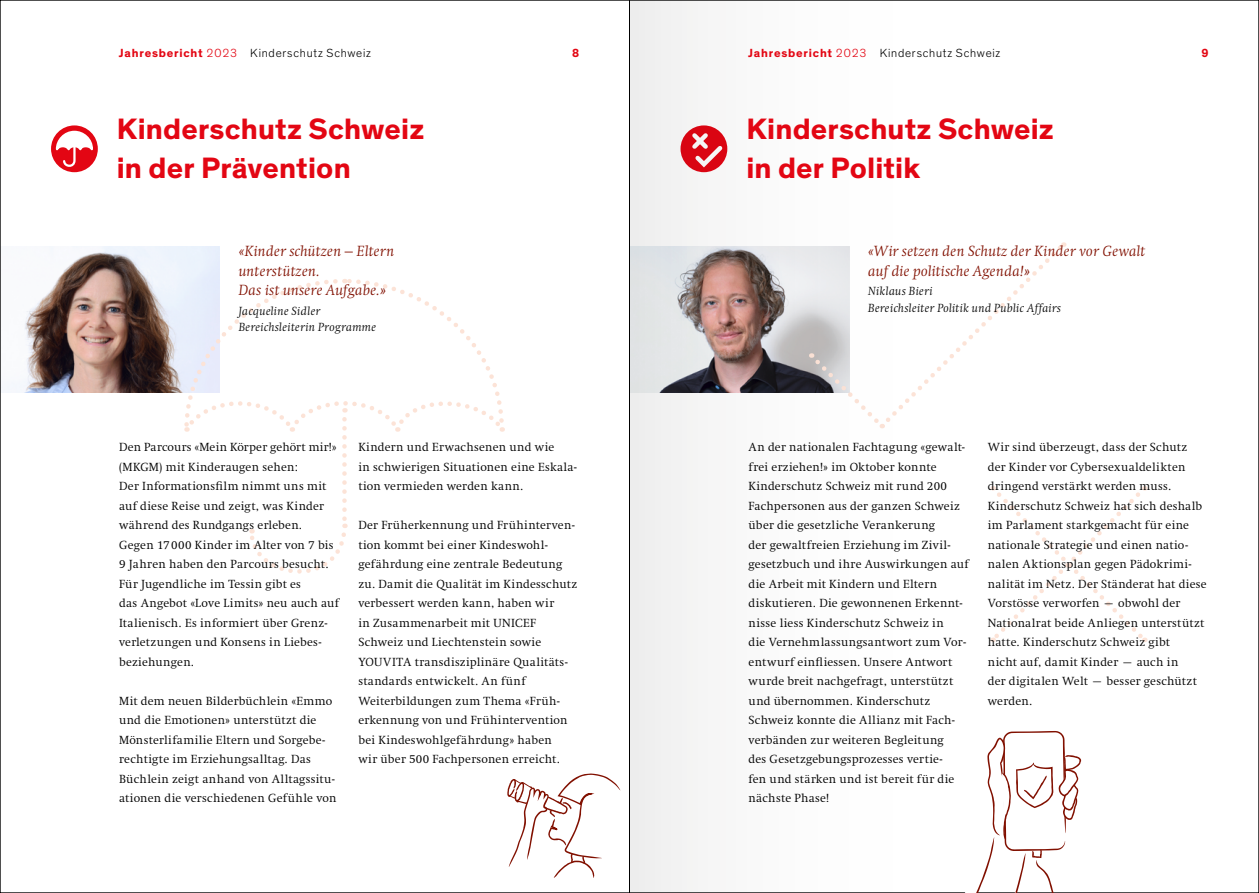
<style>
.page{position:relative;width:1259px;height:893px;background:#fff}
.page>*{position:absolute;margin:0;border:0;box-sizing:border-box;transform-origin:0 0}
.Kapiteltitel{font:700 30px/39px "Theinhardt";letter-spacing:.005em;color:#e30613}
.Zitat{font:italic 300 15px/19.5px "Swift LT Pro";letter-spacing:.02em;color:#811000}
.Fliesstext_breiter{font:300 12px/19.5px "Swift LT Pro";letter-spacing:.025em;color:#000}
.Zitat_Name{font:italic 300 12px "Swift LT Pro";letter-spacing:.03em;color:#000}
.t1{font:300 12px "Theinhardt";letter-spacing:.065em;color:#000}
.t2{font:700 12px "Theinhardt";color:#e30613}
.s1{font-weight:700;color:#e30613}
.s2{color:#e30613}
</style>
<div class="page">
<img style="left:2px;top:246px;width:218px;height:147px">
<svg style="left:51px;top:125px;width:47px;height:47px"></svg>
<svg style="left:55px;top:130px;width:40px;height:38px"></svg>
<svg style="left:182px;top:277px;width:323px;height:297px"></svg>
<svg style="left:968px;top:242px;width:98px;height:97px"></svg>
<svg style="left:990px;top:486px;width:157px;height:156px"></svg>
<svg style="left:630px;top:2px;width:337px;height:889px"></svg>
<hr style="left:629px;top:0;width:1px;height:893px;background:#000">
<svg style="left:507px;top:773px;width:113px;height:105px"></svg>
<svg style="left:886px;top:731px;width:228px;height:162px"></svg>
<p class="t1" style="left:119px;top:46px;width:254px"><span class="s1">Jahresbericht</span> <span class="s2">2023</span> Kinderschutz Schweiz</p>
<p class="t2" style="left:572px;top:45px;width:9px">8</p>
<p class="t1" style="left:748px;top:46px;width:254px"><span class="s1">Jahresbericht</span> <span class="s2">2023</span> Kinderschutz Schweiz</p>
<p class="t2" style="left:1201px;top:45px;width:9px">9</p>
<h1 class="Kapiteltitel" style="left:117px;top:110px;width:309px">Kinderschutz Schweiz in der Prävention</h1>
<p class="Zitat" style="left:239px;top:241px;width:157px">«Kinder schützen – Eltern unterstützen.<br>Das ist unsere Aufgabe.»</p>
<p class="Zitat_Name" style="left:239px;top:304px;width:83px">Jacqueline Sidler</p>
<p class="Zitat_Name" style="left:239px;top:320px;width:139px">Bereichsleiterin Programme</p>
<p class="Fliesstext_breiter" style="left:119px;top:438px;width:221px">Den Parcours «Mein Körper gehört mir!» (MKGM) mit Kinderaugen sehen:<br>Der Informationsfilm nimmt uns mit auf diese Reise und zeigt, was Kinder während des Rundgangs erleben.<br>Gegen 17 000 Kinder im Alter von 7 bis 9 Jahren haben den Parcours besucht.<br>Für Jugendliche im Tessin gibt es<br>das Angebot «Love Limits» neu auch auf Italienisch. Es informiert über Grenz&shy;verletzungen und Konsens in Liebes&shy;beziehungen.</p>
<p class="Fliesstext_breiter" style="left:119px;top:691px;width:219px">Mit dem neuen Bilderbüchlein «Emmo und die Emotionen» unterstützt die Mönsterlifamilie Eltern und Sorgebe&shy;rechtigte im Erziehungsalltag. Das Büchlein zeigt anhand von Alltagssitu&shy;ationen die verschiedenen Gefühle von</p>
<p class="Fliesstext_breiter" style="left:358px;top:438px;width:220px">Kindern und Erwachsenen und wie<br>in schwierigen Situationen eine Eskala&shy;tion vermieden werden kann.</p>
<p class="Fliesstext_breiter" style="left:358px;top:516px;width:220px">Der Früherkennung und Frühinterven&shy;tion kommt bei einer Kindeswohl&shy;gefährdung eine zentrale Bedeutung zu. Damit die Qualität im Kindesschutz verbessert werden kann, haben wir<br>in Zusammenarbeit mit UNICEF Schweiz und Liechtenstein sowie YOUVITA transdisziplinäre Qualitäts&shy;standards entwickelt. An fünf Weiterbildungen zum Thema «Früh&shy;erkennung von und Frühintervention bei Kindeswohlgefährdung» haben<br>wir über 500 Fachpersonen erreicht.</p>
<h1 class="Kapiteltitel" style="left:746px;top:110px;width:309px">Kinderschutz Schweiz</h1>
<p class="Kapiteltitel" style="left:746px;top:149px;width:175px">in der Politik</p>
<p class="Zitat" style="left:868px;top:241px;width:278px">«Wir setzen den Schutz der Kinder vor Gewalt auf die politische Agenda!»</p>
<p class="Zitat_Name" style="left:868px;top:284px;width:66px">Niklaus Bieri</p>
<p class="Zitat_Name" style="left:868px;top:301px;width:194px">Bereichsleiter Politik und Public Affairs</p>
<p class="Fliesstext_breiter" style="left:748px;top:438px;width:221px">An der nationalen Fachtagung «gewalt&shy;frei erziehen!» im Oktober konnte Kinderschutz Schweiz mit rund 200<br>Fachpersonen aus der ganzen Schweiz über die gesetzliche Verankerung<br>der gewaltfreien Erziehung im Zivil&shy;gesetzbuch und ihre Auswirkungen auf die Arbeit mit Kindern und Eltern diskutieren. Die gewonnenen Erkennt&shy;nisse liess Kinderschutz Schweiz in<br>die Vernehmlassungsantwort zum Vor&shy;entwurf einfliessen. Unsere Antwort wurde breit nachgefragt, unterstützt und übernommen. Kinderschutz Schweiz konnte die Allianz mit Fach&shy;verbänden zur weiteren Begleitung<br>des Gesetzgebungsprozesses vertie-<br>fen und stärken und ist bereit für die nächste Phase!</p>
<p class="Fliesstext_breiter" style="left:988px;top:438px;width:220px">Wir sind überzeugt, dass der Schutz der Kinder vor Cybersexualdelikten dringend verstärkt werden muss.<br>Kinderschutz Schweiz hat sich deshalb im Parlament starkgemacht für eine nationale Strategie und einen natio&shy;nalen Aktionsplan gegen Pädokrimi&shy;nalität im Netz. Der Ständerat hat diese Vorstösse verworfen – obwohl der Nationalrat beide Anliegen unterstützt hatte. Kinderschutz Schweiz gibt<br>nicht auf, damit Kinder – auch in<br>der digitalen Welt – besser geschützt werden.</p>
</div>
